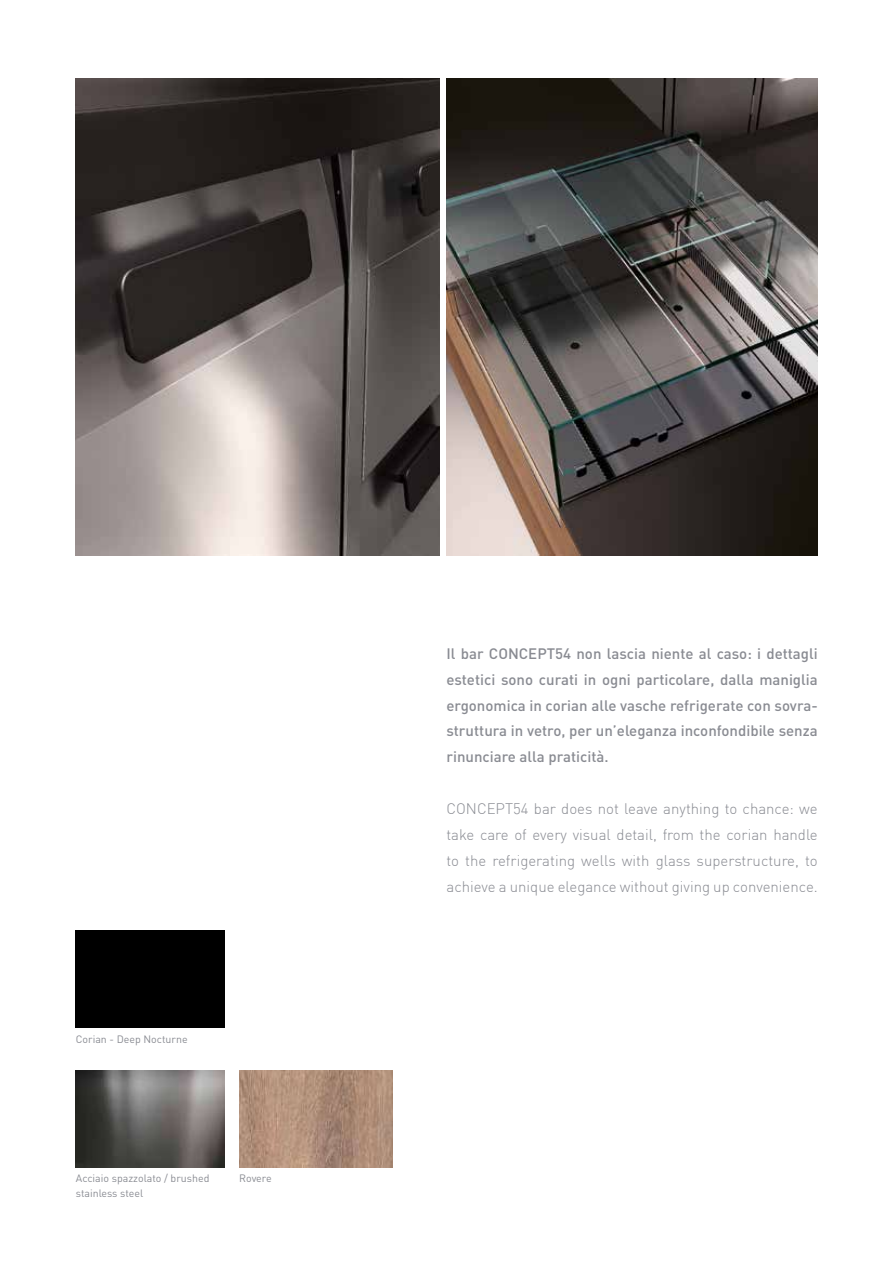
<style>
.page{position:relative;width:893px;height:1263px;background:#fff}
.page>*{position:absolute;margin:0;border:0;box-sizing:border-box;transform-origin:0 0}
.t1{font:500 15px/25.8px "DIN";color:#898b92;text-align:justify}
.t2{font:300 15px/26px "DIN";color:#898b92;text-align:justify}
.t3{font:10.65px/14.9px "DIN";color:#898b92}
</style>
<div class="page">
<img style="left:446px;top:79px;width:372px;height:476px">
<img style="left:76px;top:79px;width:364px;height:476px">
<div style="left:76px;top:931px;width:148px;height:97px;background:#000"></div>
<img style="left:76px;top:1070px;width:148px;height:97px">
<img style="left:239px;top:1070px;width:154px;height:97px">
<p class="t3" style="left:76px;top:1031px;width:113px">Corian - Deep Nocturne</p>
<p class="t3" style="left:76px;top:1170px;width:135px">Acciaio spazzolato / brushed stainless steel</p>
<p class="t3" style="left:239px;top:1170px;width:34px">Rovere</p>
<p class="t1" style="left:446px;top:640px;width:373px">Il bar CONCEPT54 non lascia niente al caso: i dettagli estetici sono curati in ogni particolare, dalla maniglia ergonomica in corian alle vasche refrigerate con sovra&shy;struttura in vetro, per un’eleganza inconfondibile senza rinunciare alla praticità.</p>
<p class="t2" style="left:446px;top:795px;width:373px">CONCEPT54 bar does not leave anything to chance: we take care of every visual detail, from the corian handle to the refrigerating wells with glass superstructure, to achieve a unique elegance without giving up convenience.</p>
</div>
